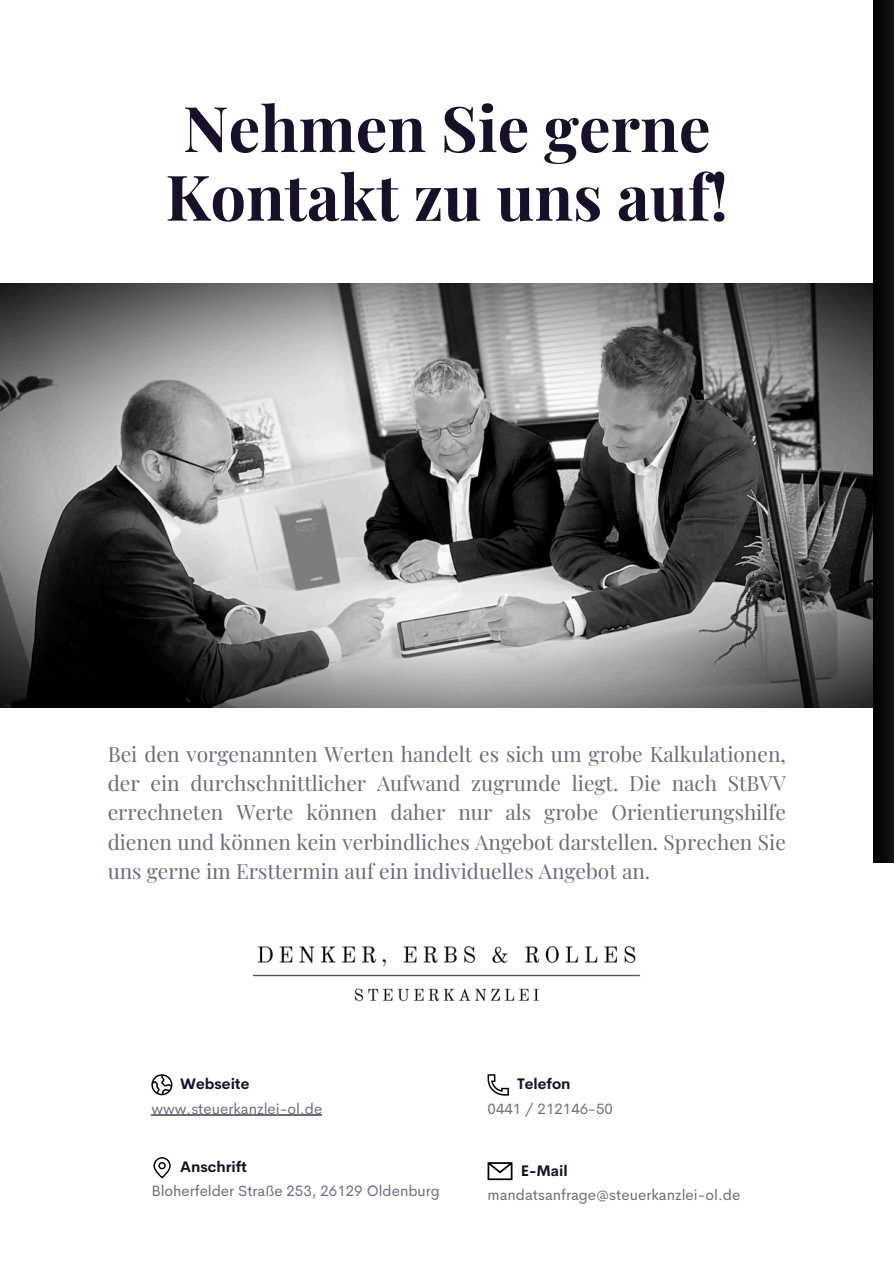
<style>
.page{position:relative;width:894px;height:1264px;background:#fff}
.page>*{position:absolute;margin:0;border:0;box-sizing:border-box;transform-origin:0 0}
.t1{font:700 63px/68.7px "Playfair Display";color:#180f29}
.t2{font:20.85px/29.2px "Playfair Display";color:#6f6a7b;text-align:justify}
.t3{font:15px "Cerebri Sans";color:#6f6a7b}
.t4{font:700 15px "Cerebri Sans";color:#180f29}
</style>
<div class="page">
<img style="left:0;top:283px;width:873px;height:424px">
<div style="left:873px;top:0;width:20px;height:862px;background:#070707"></div>
<img style="left:252px;top:946px;width:389px;height:56px">
<svg style="left:487px;top:1074px;width:22px;height:21px"></svg>
<svg style="left:487px;top:1162px;width:25px;height:18px"></svg>
<svg style="left:151px;top:1074px;width:21px;height:21px"></svg>
<svg style="left:153px;top:1157px;width:17px;height:21px"></svg>
<hr style="left:151px;top:1114px;width:171px;height:1px;background:#6f6a7b">
<h2 class="t1" style="left:165px;top:92px;width:564px">Nehmen Sie gerne<br>Kontakt zu uns auf!</h2>
<h1 class="t2" style="left:108px;top:738px;width:679px">Bei den vorgenannten Werten handelt es sich um grobe Kalkulationen, der ein durchschnittlicher Aufwand zugrunde liegt. Die nach StBVV errechneten Werte können daher nur als grobe Orientierungshilfe dienen und können kein verbindliches Angebot darstellen. Sprechen Sie uns gerne im Ersttermin auf ein individuelles Angebot an.</h1>
<p class="t4" style="left:180px;top:1074px;width:71px">Webseite</p>
<p class="t4" style="left:517px;top:1074px;width:55px">Telefon</p>
<h3 class="t3" style="left:151px;top:1098px;width:172px">www.steuerkanzlei-ol.de</h3>
<p class="t3" style="left:487px;top:1098px;width:127px">0441 / 212146-50</p>
<h3 class="t4" style="left:180px;top:1157px;width:68px">Anschrift</h3>
<p class="t4" style="left:520px;top:1160px;width:49px">E-Mail</p>
<p class="t3" style="left:151px;top:1181px;width:290px">Bloherfelder Straße 253, 26129 Oldenburg</p>
<h3 class="t3" style="left:487px;top:1184px;width:254px">mandatsanfrage@steuerkanzlei-ol.de</h3>
</div>
